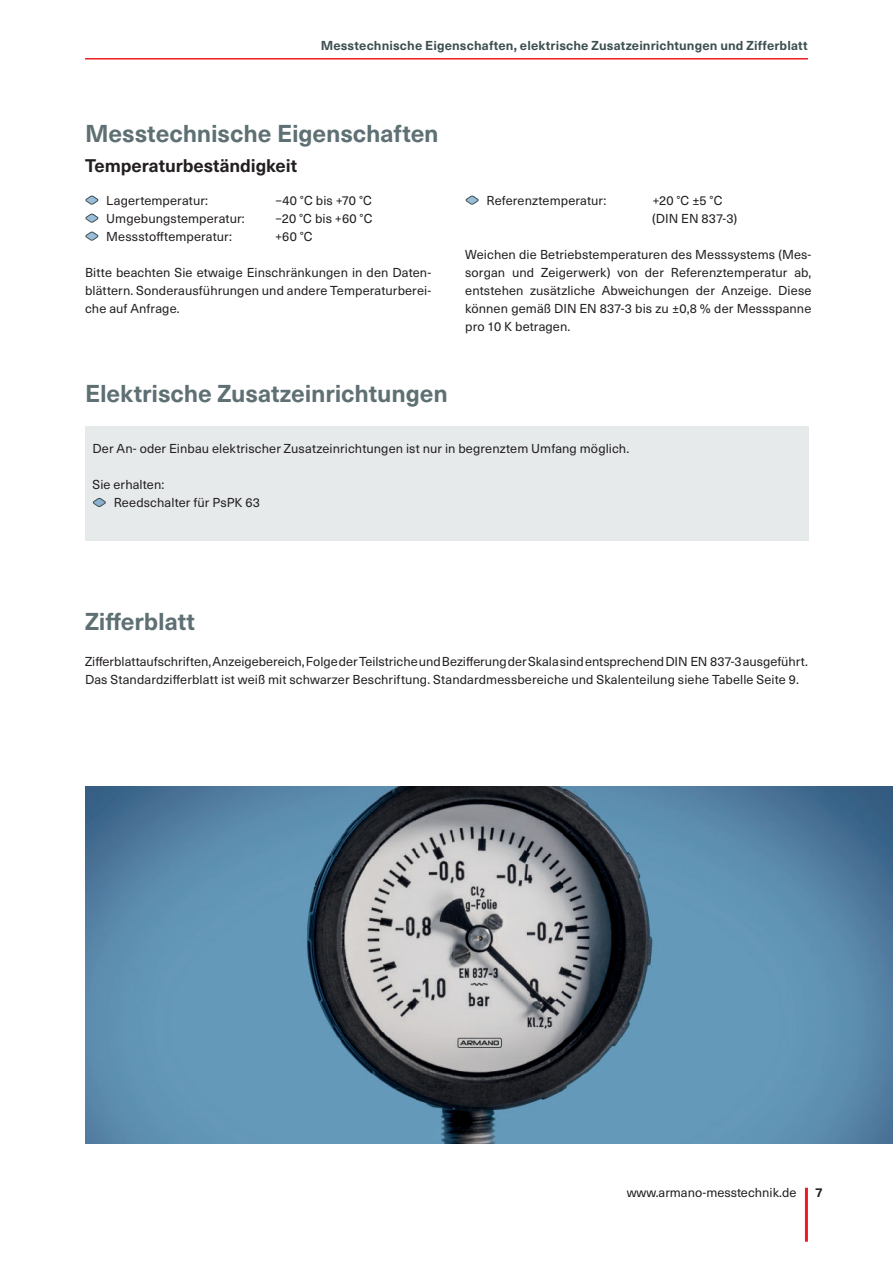
<style>
.page{position:relative;width:893px;height:1263px;background:#fff}
.page>*{position:absolute;margin:0;border:0;box-sizing:border-box;transform-origin:0 0}
.t1{font:700 24px "Neue Haas Unica W1 G";letter-spacing:-.005em;color:#5e7073}
.t2{font:700 18px "Neue Haas Unica W1 G";letter-spacing:-.005em;color:#231f20}
.t3{font:12.75px/18px "Neue Haas Unica W1 G";letter-spacing:.005em;color:#231f20}
.t4{font:700 12.75px "Neue Haas Unica W1 G";letter-spacing:.01em;color:#3d4f51}
.t5{font:700 12.75px "Neue Haas Unica W1 G";color:#231f20}
</style>
<div class="page">
<hr style="left:805px;top:1188px;width:3px;height:54px;background:#ee1d23">
<hr style="left:85px;top:58px;width:723px;height:2px;background:#ee1d23">
<img style="left:85px;top:787px;width:808px;height:357px">
<svg style="left:86px;top:196px;width:12px;height:8px"></svg>
<svg style="left:86px;top:214px;width:12px;height:8px"></svg>
<svg style="left:86px;top:232px;width:12px;height:8px"></svg>
<svg style="left:466px;top:196px;width:12px;height:8px"></svg>
<div style="left:85px;top:426px;width:723px;height:114px;background:#e6eaeb"></div>
<svg style="left:93px;top:498px;width:13px;height:9px"></svg>
<p class="t4" style="left:321px;top:36px;width:488px">Messtechnische Eigenschaften, elektrische Zusatzeinrichtungen und Zifferblatt</p>
<h1 class="t1" style="left:85px;top:115px;width:355px">Messtechnische Eigenschaften</h1>
<h2 class="t2" style="left:85px;top:152px;width:214px">Temperaturbeständigkeit</h2>
<p class="t3" style="left:106px;top:191px;width:103px">Lagertemperatur:</p>
<p class="t3" style="left:275px;top:191px;width:98px">−40 °C bis +70 °C</p>
<p class="t3" style="left:106px;top:209px;width:140px">Umgebungstemperatur:</p>
<p class="t3" style="left:275px;top:209px;width:99px">−20 °C bis +60 °C</p>
<p class="t3" style="left:106px;top:227px;width:127px">Messstofftemperatur:</p>
<p class="t3" style="left:275px;top:227px;width:39px">+60 °C</p>
<p class="t3" style="left:85px;top:263px;width:348px;text-align:justify">Bitte beachten Sie etwaige Einschränkungen in den Daten&shy;blättern. Sonderausführungen und andere Temperaturberei&shy;che auf Anfrage.</p>
<p class="t3" style="left:486px;top:191px;width:121px">Referenztemperatur:</p>
<p class="t3" style="left:652px;top:191px;width:86px">+20 °C ±5 °C (DIN EN 837-3)</p>
<p class="t3" style="left:465px;top:245px;width:348px;text-align:justify">Weichen die Betriebstemperaturen des Messsystems (Mes&shy;sorgan und Zeigerwerk) von der Referenztemperatur ab, entstehen zusätzliche Abweichungen der Anzeige. Diese können gemäß DIN EN 837-3 bis zu ±0,8 % der Messspanne pro 10 K betragen.</p>
<h1 class="t1" style="left:85px;top:376px;width:364px">Elektrische Zusatzeinrichtungen</h1>
<p class="t3" style="left:92px;top:439px;width:538px">Der An- oder Einbau elektrischer Zusatzeinrichtungen ist nur in begrenztem Umfang möglich.</p>
<p class="t3" style="left:114px;top:475px;width:148px;text-indent:-21px">Sie erhalten:<br>Reedschalter für PsPK 63</p>
<h1 class="t1" style="left:85px;top:603px;width:112px">Zifferblatt</h1>
<p class="t3" style="left:85px;top:651px;width:724px">Zifferblattaufschriften, Anzeigebereich, Folge der Teilstriche und Bezifferung der Skala sind entsprechend DIN EN 837-3 ausgeführt.<br>Das Standardzifferblatt ist weiß mit schwarzer Beschriftung. Standardmessbereiche und Skalenteilung siehe Tabelle Seite 9.</p>
<p class="t3" style="left:627px;top:1183px;width:171px">www.armano-messtechnik.de</p>
<p class="t5" style="left:815px;top:1183px;width:9px">7</p>
</div>
